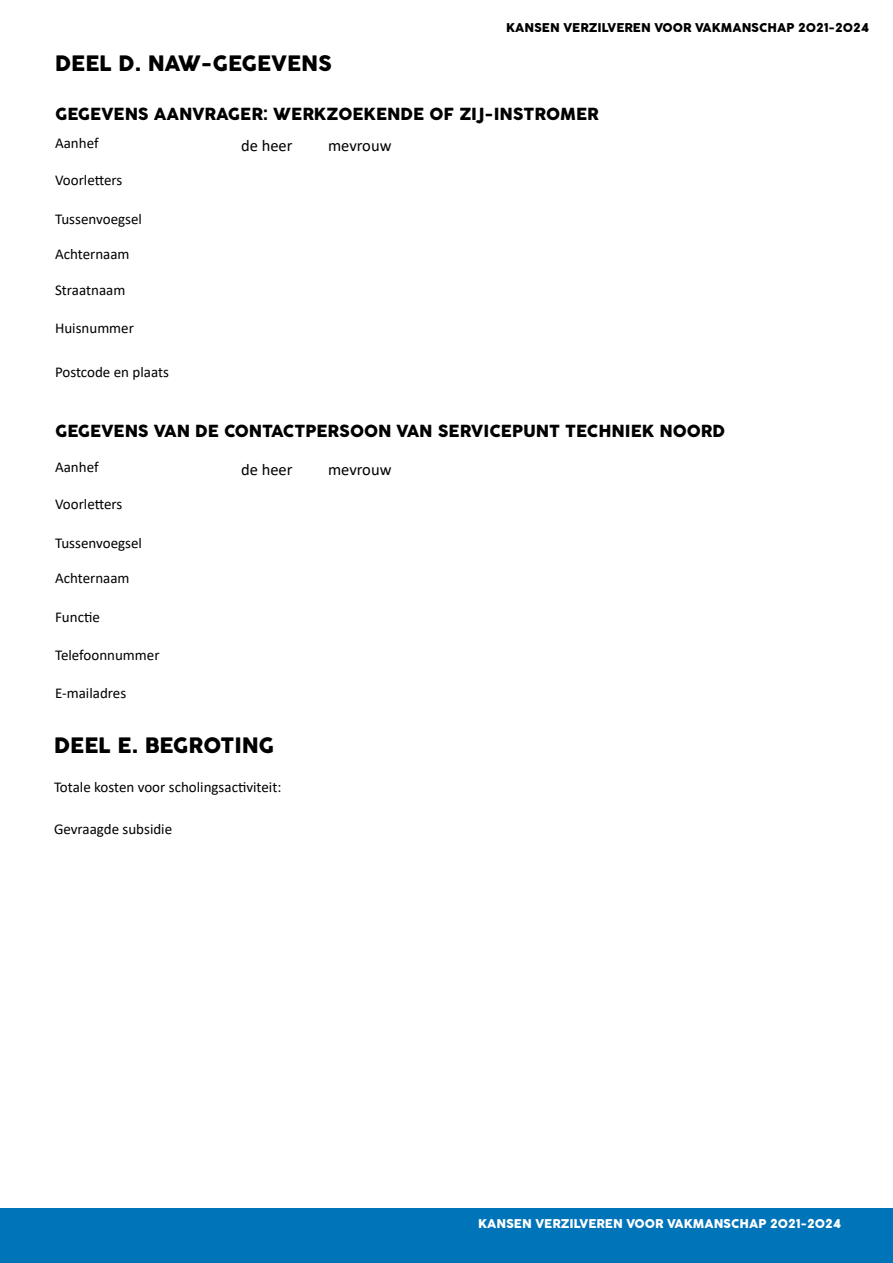
<style>
.page{position:relative;width:893px;height:1263px;background:#fff}
.page>*{position:absolute;margin:0;border:0;box-sizing:border-box;transform-origin:0 0}
.Sectiekop_H2{font:21px "Cocogoose Pro";color:#000}
.H3_-_tussenkop{font:16.5px "Cocogoose Pro";color:#000}
.Paragraaf{font:16.5px "Calibri";color:#000}
.Paragraaf-2{font:15px "Calibri";color:#000}
.t1{font:12px "Cocogoose Pro";color:#000}
.t2{font:12px "Cocogoose Pro";color:#fff}
</style>
<div class="page">
<div style="left:0;top:1209px;width:893px;height:54px;background:#0074b8"></div>
<p class="t1" style="left:506px;top:19px;width:364px">KANSEN VERZILVEREN VOOR VAKMANSCHAP 2021-2024</p>
<h2 class="Sectiekop_H2" style="left:55px;top:49px;width:278px">DEEL D. NAW-GEGEVENS</h2>
<p class="H3_-_tussenkop" style="left:55px;top:103px;width:545px">GEGEVENS AANVRAGER: WERKZOEKENDE OF ZIJ-INSTROMER</p>
<p class="Paragraaf-2" style="left:55px;top:132px;width:45px">Aanhef</p>
<p class="Paragraaf" style="left:241px;top:134px;width:53px">de heer</p>
<p class="Paragraaf" style="left:328px;top:134px;width:65px">mevrouw</p>
<p class="Paragraaf-2" style="left:55px;top:170px;width:69px">Voorletters</p>
<p class="Paragraaf-2" style="left:55px;top:208px;width:88px">Tussenvoegsel</p>
<p class="Paragraaf-2" style="left:55px;top:244px;width:76px">Achternaam</p>
<p class="Paragraaf-2" style="left:55px;top:279px;width:72px">Straatnaam</p>
<p class="Paragraaf-2" style="left:55px;top:318px;width:80px">Huisnummer</p>
<p class="Paragraaf-2" style="left:55px;top:362px;width:115px">Postcode en plaats</p>
<p class="H3_-_tussenkop" style="left:55px;top:420px;width:672px">GEGEVENS VAN DE CONTACTPERSOON VAN SERVICEPUNT TECHNIEK NOORD</p>
<p class="Paragraaf-2" style="left:55px;top:456px;width:45px">Aanhef</p>
<p class="Paragraaf" style="left:241px;top:458px;width:53px">de heer</p>
<p class="Paragraaf" style="left:328px;top:458px;width:65px">mevrouw</p>
<p class="Paragraaf-2" style="left:55px;top:494px;width:69px">Voorletters</p>
<p class="Paragraaf-2" style="left:55px;top:532px;width:88px">Tussenvoegsel</p>
<p class="Paragraaf-2" style="left:55px;top:567px;width:76px">Achternaam</p>
<p class="Paragraaf-2" style="left:55px;top:606px;width:46px">Functie</p>
<p class="Paragraaf-2" style="left:55px;top:645px;width:106px">Telefoonnummer</p>
<p class="Paragraaf-2" style="left:55px;top:683px;width:73px">E-mailadres</p>
<h2 class="Sectiekop_H2" style="left:54px;top:731px;width:222px">DEEL E. BEGROTING</h2>
<p class="Paragraaf-2" style="left:54px;top:777px;width:229px">Totale kosten voor scholingsactiviteit:</p>
<p class="Paragraaf-2" style="left:54px;top:819px;width:120px">Gevraagde subsidie</p>
<p class="t2" style="left:478px;top:1216px;width:364px">KANSEN VERZILVEREN VOOR VAKMANSCHAP 2021-2024</p>
</div>
